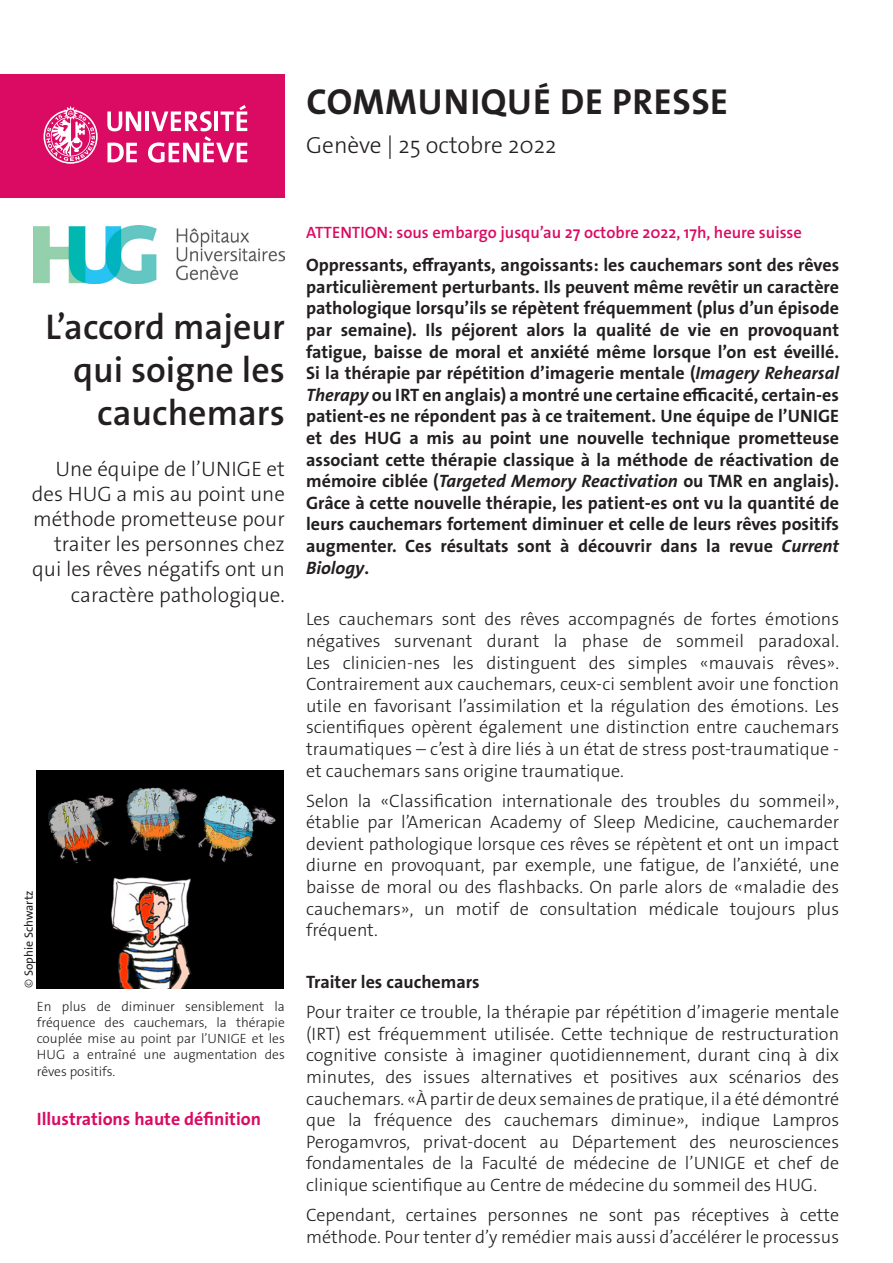
<style>
.page{position:relative;width:893px;height:1263px;background:#fff}
.page>*{position:absolute;margin:0;border:0;box-sizing:border-box;transform-origin:0 0}
._4__texte_courant{font:700 36.3px "The Sans Os F";letter-spacing:.02em;color:#231f20}
._1__grand_titre{font:600 36px/43.2px "The Sans Os F";color:#231f20;text-align:right}
._4__texte_courant-2{font:300 23.4px "The Sans Os F";color:#231f20}
._1__grand_titre-2{font:300 21px/25.2px "The Sans Os F";color:#231f20;text-align:right}
._4__texte_courant-3{font:300 18px/21.6px "The Sans Os F";color:#231f20;text-align:justify}
._4__texte_courant-4{font:700 18px/21.6px "The Sans Os F";color:#231f20;text-align:justify}
.t1{font:700 18px "The Sans Os F";color:#db0a62}
.embargo{font:600 16.5px "The Sans Os F";color:#db0a62}
.t2{font:300 13.5px/16.2px "The Sans Os F";color:#231f20;text-align:justify}
.t3{font:12px "The Sans Os F";color:#231f20}
.s1{font-weight:300}
.s2{font-style:italic}
</style>
<div class="page">
<div style="left:0;top:74px;width:285px;height:124px;background:#db0a62"></div>
<svg style="left:44px;top:106px;width:54px;height:58px"></svg>
<svg style="left:107px;top:111px;width:34px;height:20px"></svg>
<hr style="left:145px;top:111px;width:4px;height:20px;background:#fff">
<svg style="left:107px;top:143px;width:30px;height:19px"></svg>
<svg style="left:148px;top:105px;width:99px;height:58px"></svg>
<img style="left:37px;top:771px;width:247px;height:217px">
<img style="left:34px;top:226px;width:251px;height:57px">
<p class="_4__texte_courant" style="left:306px;top:78px;width:423px">COMMUNIQUÉ DE PRESSE</p>
<p class="_4__texte_courant-2" style="left:306px;top:130px;width:252px">Genève | 25 octobre 2022</p>
<p class="_1__grand_titre" style="left:46px;top:305px;width:241px">L’accord majeur qui soigne les cauchemars</p>
<p class="_1__grand_titre-2" style="left:32px;top:456px;width:255px">Une équipe de l’UNIGE et des HUG a mis au point une méthode prometteuse pour traiter les personnes chez qui les rêves négatifs ont un caractère pathologique.</p>
<p class="t3" style="left:21px;top:988px;width:99px;rotate:-90deg"><span class="s1">©</span> Sophie Schwartz</p>
<p class="t2" style="left:37px;top:998px;width:250px">En plus de diminuer sensiblement la fréquence des cauchemars, la thérapie couplée mise au point par l’UNIGE et les HUG a entraîné une augmentation des rêves positifs.</p>
<p class="t1" style="left:37px;top:1108px;width:226px">Illustrations haute définition</p>
<p class="embargo" style="left:306px;top:222px;width:497px">ATTENTION: sous embargo jusqu’au 27 octobre 2022, 17h, heure suisse</p>
<p class="_4__texte_courant-4" style="left:306px;top:254px;width:534px">Oppressants, effrayants, angoissants: les cauchemars sont des rêves particulièrement perturbants. Ils peuvent même revêtir un caractère pathologique lorsqu’ils se répètent fréquemment (plus d’un épisode par semaine). Ils péjorent alors la qualité de vie en provoquant fatigue, baisse de moral et anxiété même lorsque l’on est éveillé.<br>Si la thérapie par répétition d’imagerie mentale (<span class="s2">Imagery Rehearsal Therapy</span> ou IRT en anglais) a montré une certaine efficacité, certain-es patient-es ne répondent pas à ce traitement. Une équipe de l’UNIGE et des HUG a mis au point une nouvelle technique prometteuse associant cette thérapie classique à la méthode de réactivation de mémoire ciblée (<span class="s2">Targeted Memory Reactivation</span> ou TMR en anglais).<br>Grâce à cette nouvelle thérapie, les patient-es ont vu la quantité de leurs cauchemars fortement diminuer et celle de leurs rêves positifs augmenter. Ces résultats sont à découvrir dans la revue <span class="s2">Current Biology</span>.</p>
<p class="_4__texte_courant-3" style="left:306px;top:609px;width:534px">Les cauchemars sont des rêves accompagnés de fortes émotions négatives survenant durant la phase de sommeil paradoxal.<br>Les clinicien-nes les distinguent des simples «mauvais rêves».<br>Contrairement aux cauchemars, ceux-ci semblent avoir une fonction utile en favorisant l’assimilation et la régulation des émotions. Les scientifiques opèrent également une distinction entre cauchemars traumatiques – c’est à dire liés à un état de stress post-traumatique - et cauchemars sans origine traumatique.</p>
<p class="_4__texte_courant-3" style="left:306px;top:790px;width:534px">Selon la «Classification internationale des troubles du sommeil», établie par l’American Academy of Sleep Medicine, cauchemarder devient pathologique lorsque ces rêves se répètent et ont un impact diurne en provoquant, par exemple, une fatigue, de l’anxiété, une baisse de moral ou des flashbacks. On parle alors de «maladie des cauchemars», un motif de consultation médicale toujours plus fréquent.</p>
<p class="_4__texte_courant-4" style="left:306px;top:971px;width:175px">Traiter les cauchemars</p>
<p class="_4__texte_courant-3" style="left:306px;top:1001px;width:534px">Pour traiter ce trouble, la thérapie par répétition d’imagerie mentale (IRT) est fréquemment utilisée. Cette technique de restructuration cognitive consiste à imaginer quotidiennement, durant cinq à dix minutes, des issues alternatives et positives aux scénarios des cauchemars. «À partir de deux semaines de pratique, il a été démontré que la fréquence des cauchemars diminue», indique Lampros Perogamvros, privat-docent au Département des neurosciences fondamentales de la Faculté de médecine de l’UNIGE et chef de clinique scientifique au Centre de médecine du sommeil des HUG.</p>
<p class="_4__texte_courant-3" style="left:306px;top:1204px;width:534px">Cependant, certaines personnes ne sont pas réceptives à cette méthode. Pour tenter d’y remédier mais aussi d’accélérer le processus</p>
</div>
